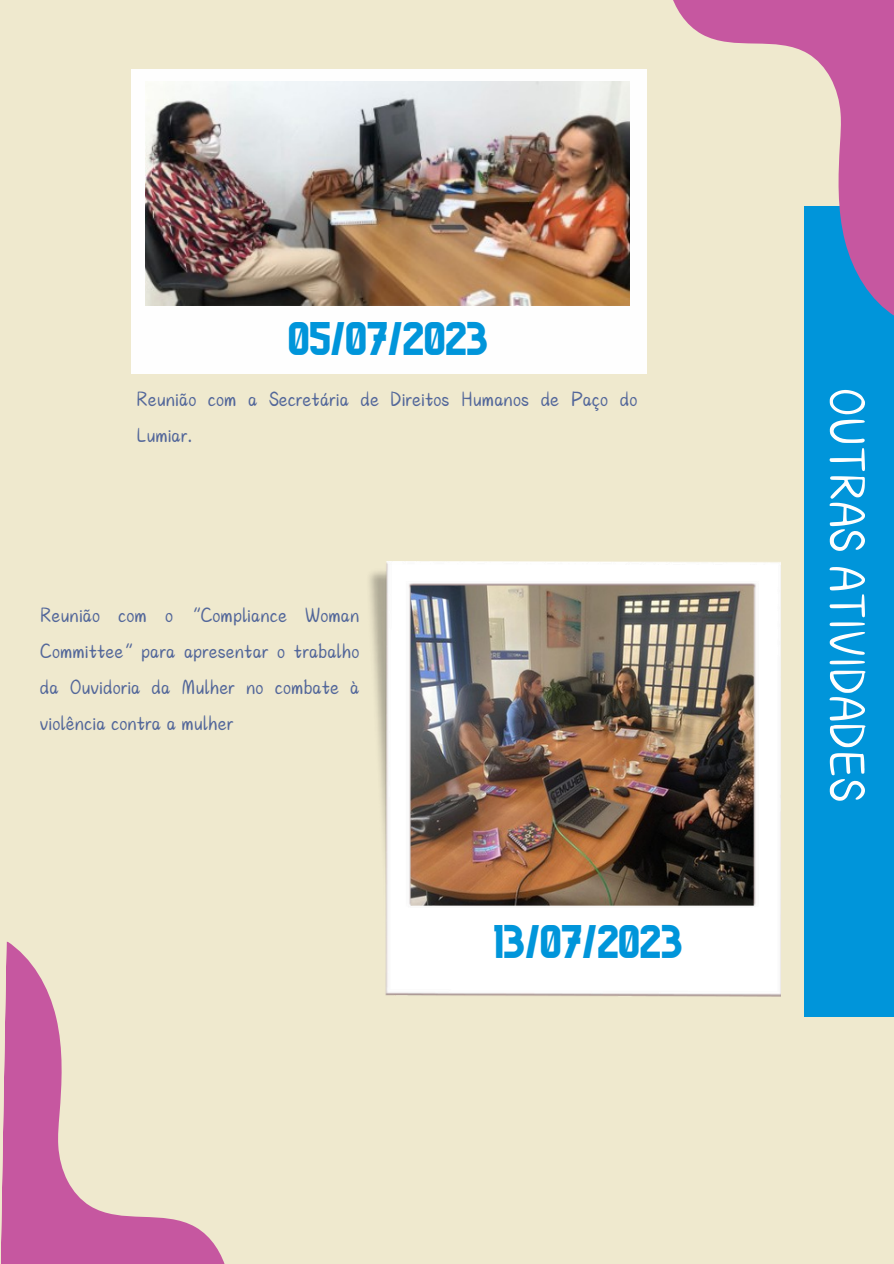
<style>
.page{position:relative;width:894px;height:1264px;background:#fff}
.page>*{position:absolute;margin:0;border:0;box-sizing:border-box;transform-origin:0 0}
.t1{font:54.6px "Canva Milk Ttea";color:#fefefe}
.t2{font:43.5px "Organic";color:#0095da}
.t3{font:22.5px/36px "Canva Milk Ttea";color:#53679a}
</style>
<div class="page">
<div style="left:0;top:0;width:893px;height:1263px;background:#efe9ce"></div>
<div style="left:131px;top:69px;width:515px;height:305px;background:#fefefe"></div>
<img style="left:146px;top:82px;width:483px;height:223px">
<svg style="left:1px;top:941px;width:223px;height:322px"></svg>
<div style="left:804px;top:206px;width:89px;height:810px;background:#0095da"></div>
<svg style="left:673px;top:0;width:220px;height:315px"></svg>
<img style="left:369px;top:562px;width:411px;height:434px">
<h2 class="t2" style="left:289px;top:322px;width:201px">05/07/2023</h2>
<p class="t3" style="left:136px;top:380px;width:502px">Reunião com a Secretária de Direitos Humanos de Paço do<br>Lumiar.</p>
<h2 class="t3" style="left:40px;top:596px;width:321px;text-align:justify">Reunião com o “Compliance Woman Committee“ para apresentar o trabalho da Ouvidoria da Mulher no combate à violência contra a mulher</h2>
<p class="t2" style="left:494px;top:925px;width:190px">13/07/2023</p>
<h1 class="t1" style="left:880px;top:388px;width:415px;rotate:90deg">OUTRAS ATIVIDADES</h1>
</div>
